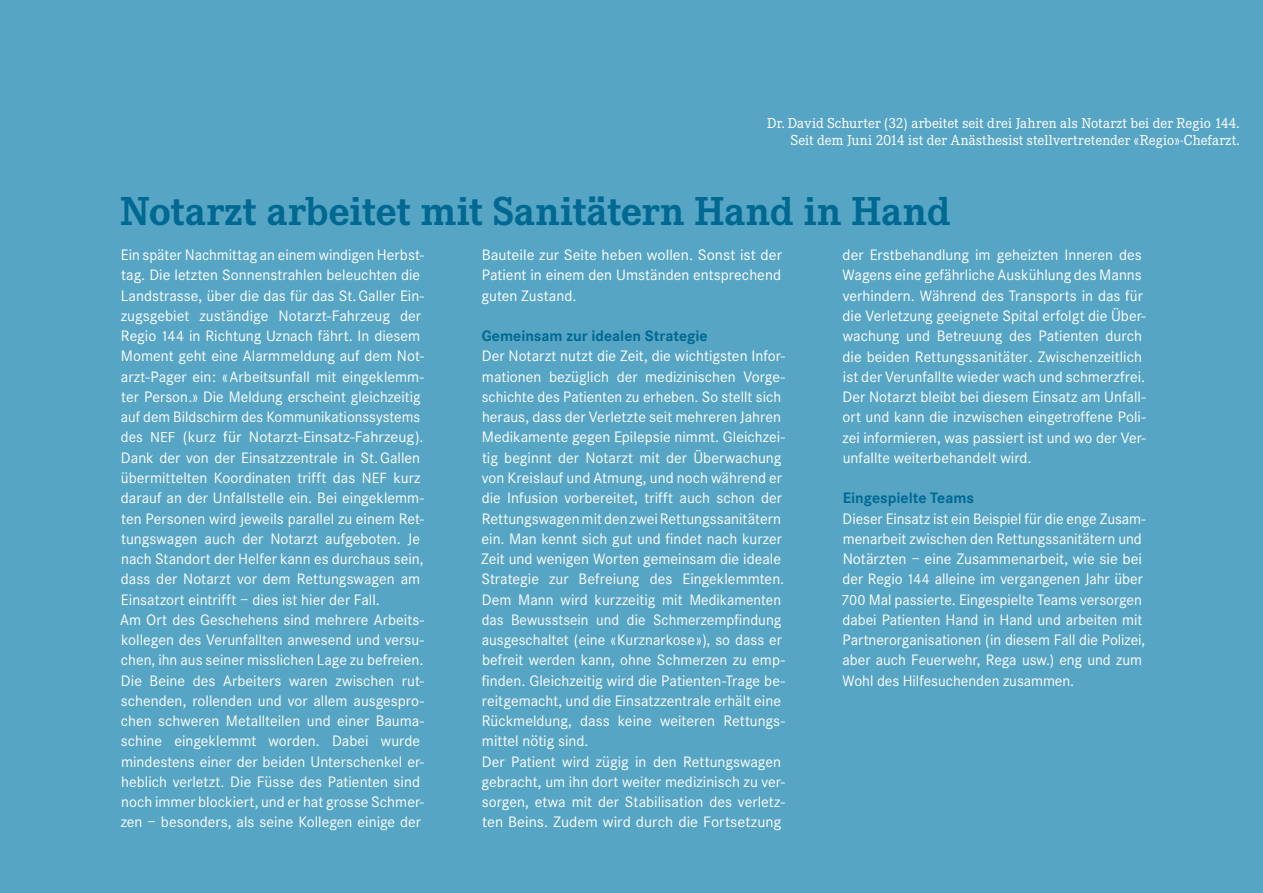
<style>
.page{position:relative;width:1263px;height:893px;background:#57a5c4}
.page>*{position:absolute;margin:0;border:0;box-sizing:border-box;transform-origin:0 0}
.t1{font:700 42px "Corporate E";color:#006991}
.t2{font:15.75px/20.2px "Corporate S";color:#fff}
.t3{font:700 15.75px "Corporate S";color:#006991}
.t4{font:15px/16.5px "Corporate E";letter-spacing:.005em;color:#fff;text-align:right}
.s1{font-size:15.3px}
.s2{font-size:15px}
</style>
<div class="page">
<p class="t4" style="left:767px;top:115px;width:474px">Dr. David Schurter (<span class="s1">32</span>) arbeitet seit drei Jahren als Notarzt bei der Regio <span class="s1">144</span>.<br>Seit dem Juni <span class="s1">2014</span> ist der Anästhesist stellvertretender «Regio»-Chefarzt.</p>
<h1 class="t1" style="left:120px;top:187px;width:832px">Notarzt arbeitet mit Sanitätern Hand in Hand</h1>
<p class="t2" style="left:120px;top:245px;width:306px">Ein später Nachmittag an einem windigen Herbst--- tag. Die letzten Sonnenstrahlen beleuchten die Landstrasse, über die das für das St.Galler Ein-- zugsgebiet zuständige Notarzt-Fahrzeug der Regio <span class="s1">144</span> in Richtung Uznach fährt. In diesem Moment geht eine Alarmmeldung auf dem Not&shy;arzt-Pager ein: «Arbeitsunfall mit eingeklemm&shy;ter Person.» Die Meldung erscheint gleichzeitig auf dem Bildschirm des Kommunikationssystems des <span class="s2">NEF</span> (kurz für Notarzt-Einsatz-Fahrzeug).<br>Dank der von der Einsatzzentrale in St.Gallen übermittelten Koordinaten trifft das <span class="s1">NEF</span> kurz darauf an der Unfallstelle ein. Bei eingeklemm&shy;ten Personen wird jeweils parallel zu einem Ret&shy;tungswagen auch der Notarzt aufgeboten. Je nach Standort der Helfer kann es durchaus sein, dass der Notarzt vor dem Rettungswagen am Einsatzort eintrifft – dies ist hier der Fall.<br>Am Ort des Geschehens sind mehrere Arbeits&shy;kollegen des Verunfallten anwesend und versu&shy;chen, ihn aus seiner misslichen Lage zu befreien.<br>Die Beine des Arbeiters waren zwischen rut&shy;schenden, rollenden und vor allem ausgespro&shy;chen schweren Metallteilen und einer Bauma&shy;schine eingeklemmt worden. Dabei wurde mindestens einer der beiden Unterschenkel er&shy;heblich verletzt. Die Füsse des Patienten sind noch immer blockiert, und er hat grosse Schmer-- zen – besonders, als seine Kollegen einige der</p>
<p class="t2" style="left:481px;top:245px;width:302px;text-align:justify">Bauteile zur Seite heben wollen. Sonst ist der Patient in einem den Umständen entsprechend guten Zustand.</p>
<p class="t3" style="left:482px;top:327px;width:227px">Gemeinsam zur idealen Strategie</p>
<p class="t2" style="left:481px;top:346px;width:306px">Der Notarzt nutzt die Zeit, die wichtigsten Infor&shy;mationen bezüglich der medizinischen Vorge&shy;schichte des Patienten zu erheben. So stellt sich heraus, dass der Verletzte seit mehreren Jahren Medikamente gegen Epilepsie nimmt. Gleichzei&shy;tig beginnt der Notarzt mit der Überwachung von Kreislauf und Atmung, und noch während er die Infusion vorbereitet, trifft auch schon der Rettungswagen mit den zwei Rettungssanitätern ein. Man kennt sich gut und findet nach kurzer Zeit und wenigen Worten gemeinsam die ideale Strategie zur Befreiung des Eingeklemmten.<br>Dem Mann wird kurzzeitig mit Medikamenten das Bewusstsein und die Schmerzempfindung ausgeschaltet (eine «Kurznarkose»), so dass er befreit werden kann, ohne Schmerzen zu emp&shy;finden. Gleichzeitig wird die Patienten--Trage be&shy;reitgemacht, und die Einsatzzentrale erhält eine Rückmeldung, dass keine weiteren Rettungs&shy;mittel nötig sind.<br>Der Patient wird zügig in den Rettungswagen gebracht, um ihn dort weiter medizinisch zu ver&shy;sorgen, etwa mit der Stabilisation des verletz&shy;ten Beins. Zudem wird durch die Fortsetzung</p>
<p class="t2" style="left:842px;top:245px;width:305px">der Erstbehandlung im geheizten Inneren des Wagens eine gefährliche Auskühlung des Manns verhindern. Während des Transports in das für die Verletzung geeignete Spital erfolgt die Über&shy;wachung und Betreuung des Patienten durch die beiden Rettungssanitäter. Zwischenzeitlich ist der Verunfallte wieder wach und schmerzfrei.<br>Der Notarzt bleibt bei diesem Einsatz am Unfall&shy;ort und kann die inzwischen eingetroffene Poli&shy;zei informieren, was passiert ist und wo der Ver&shy;unfallte weiterbehandelt wird.</p>
<p class="t3" style="left:843px;top:489px;width:133px">Eingespielte Teams</p>
<p class="t2" style="left:842px;top:508px;width:306px">Dieser Einsatz ist ein Beispiel für die enge Zusam&shy;menarbeit zwischen den Rettungssanitätern und Notärzten – eine Zusammenarbeit, wie sie bei der Regio <span class="s1">144</span> alleine im vergangenen Jahr über <span class="s1">700</span> Mal passierte. Eingespielte Teams versorgen dabei Patienten Hand in Hand und arbeiten mit Partnerorganisationen (in diesem Fall die Polizei, aber auch Feuerwehr, Rega usw.) eng und zum Wohl des Hilfesuchenden zusammen.</p>
</div>
